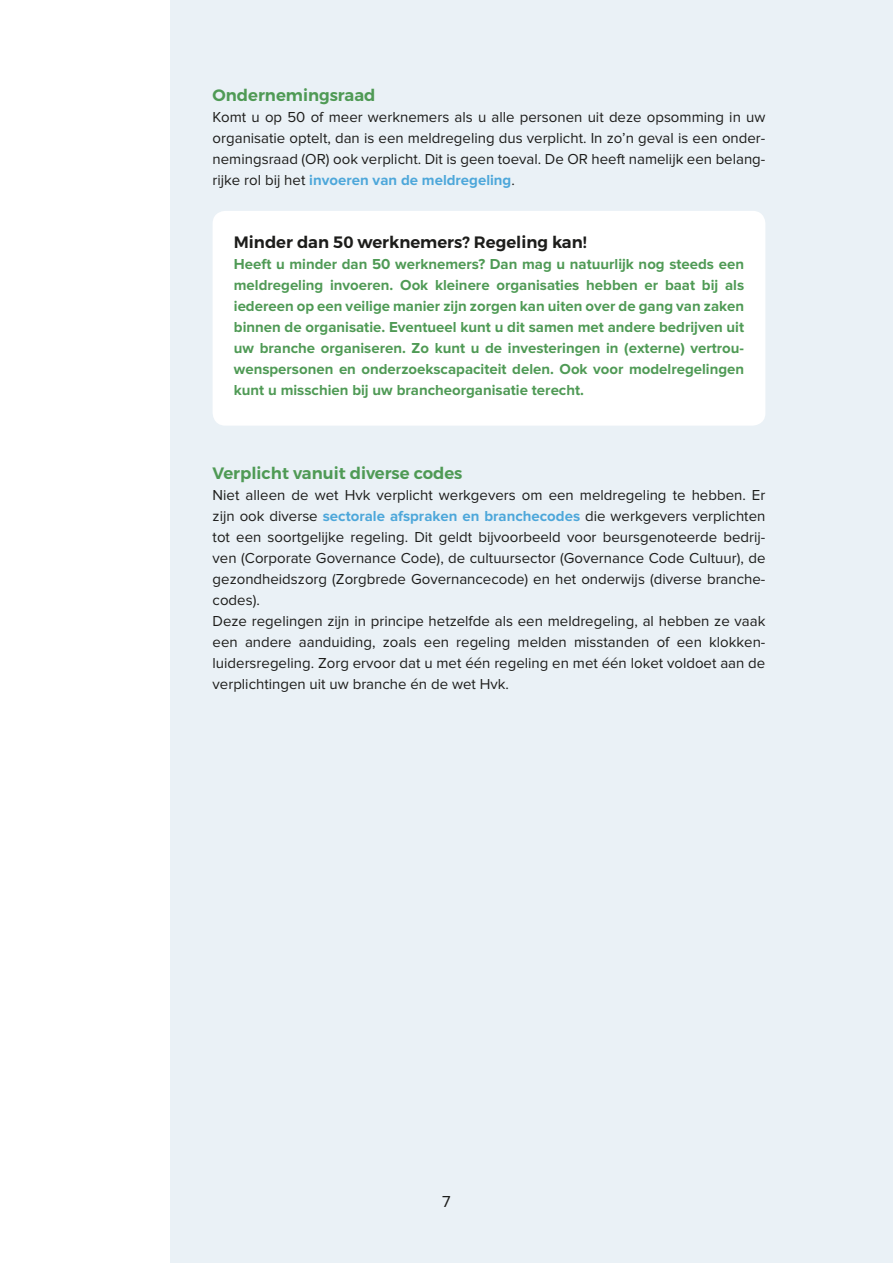
<style>
.page{position:relative;width:893px;height:1263px;background:#fff}
.page>*{position:absolute;margin:0;border:0;box-sizing:border-box;transform-origin:0 0}
.t1{font:600 16.5px "Montserrat";color:#4f9a55}
.t2{font:600 16.5px "Montserrat";color:#1d1d1b}
.t3{font:16.5px "Proxima Nova";color:#1d1d1b}
.t4{font:15px/21px "Proxima Nova";color:#1d1d1b;text-align:justify}
.t5{font:700 15px/21px "Proxima Nova";color:#4f9a55;text-align:justify}
.s1{font-weight:700;color:#4da7da}
</style>
<div class="page">
<div style="left:170px;top:0;width:723px;height:1263px;background:#eaf1f6"></div>
<div style="left:213px;top:211px;width:552px;height:215px;background:#fff;border-radius:13px"></div>
<p class="t1" style="left:213px;top:85px;width:164px">Ondernemingsraad</p>
<p class="t4" style="left:213px;top:107px;width:554px">Komt u op 50 of meer werknemers als u alle personen uit deze opsomming in uw organisatie optelt, dan is een meldregeling dus verplicht. In zo’n geval is een onder&shy;nemingsraad (OR) ook verplicht. Dit is geen toeval. De OR heeft namelijk een belang&shy;rijke rol bij het <span class="s1">invoeren van de meldregeling</span>.</p>
<p class="t2" style="left:234px;top:232px;width:354px">Minder dan 50 werknemers? Regeling kan!</p>
<p class="t5" style="left:234px;top:254px;width:512px">Heeft u minder dan 50 werknemers? Dan mag u natuurlijk nog steeds een meldregeling invoeren. Ook kleinere organisaties hebben er baat bij als iedereen op een veilige manier zijn zorgen kan uiten over de gang van zaken binnen de organisatie. Eventueel kunt u dit samen met andere bedrijven uit uw branche organiseren. Zo kunt u de investeringen in (externe) vertrou&shy;wenspersonen en onderzoekscapaciteit delen. Ook voor modelregelingen kunt u misschien bij uw brancheorganisatie terecht.</p>
<p class="t1" style="left:213px;top:463px;width:251px">Verplicht vanuit diverse codes</p>
<p class="t4" style="left:213px;top:485px;width:554px;text-align:left">Niet alleen de wet Hvk verplicht werkgevers om een meldregeling te hebben. Er zijn ook diverse <span class="s1">sectorale afspraken en branchecodes</span> die werkgevers verplichten tot een soortgelijke regeling. Dit geldt bijvoorbeeld voor beursgenoteerde bedrij&shy;ven (Corporate Governance Code), de cultuursector (Governance Code Cultuur), de gezondheidszorg (Zorgbrede Governancecode) en het onderwijs (diverse branche&shy;codes).<br>Deze regelingen zijn in principe hetzelfde als een meldregeling, al hebben ze vaak een andere aanduiding, zoals een regeling melden misstanden of een klokken&shy;luidersregeling. Zorg ervoor dat u met één regeling en met één loket voldoet aan de verplichtingen uit uw branche én de wet Hvk.</p>
<p class="t3" style="left:442px;top:1192px;width:10px">7</p>
</div>
